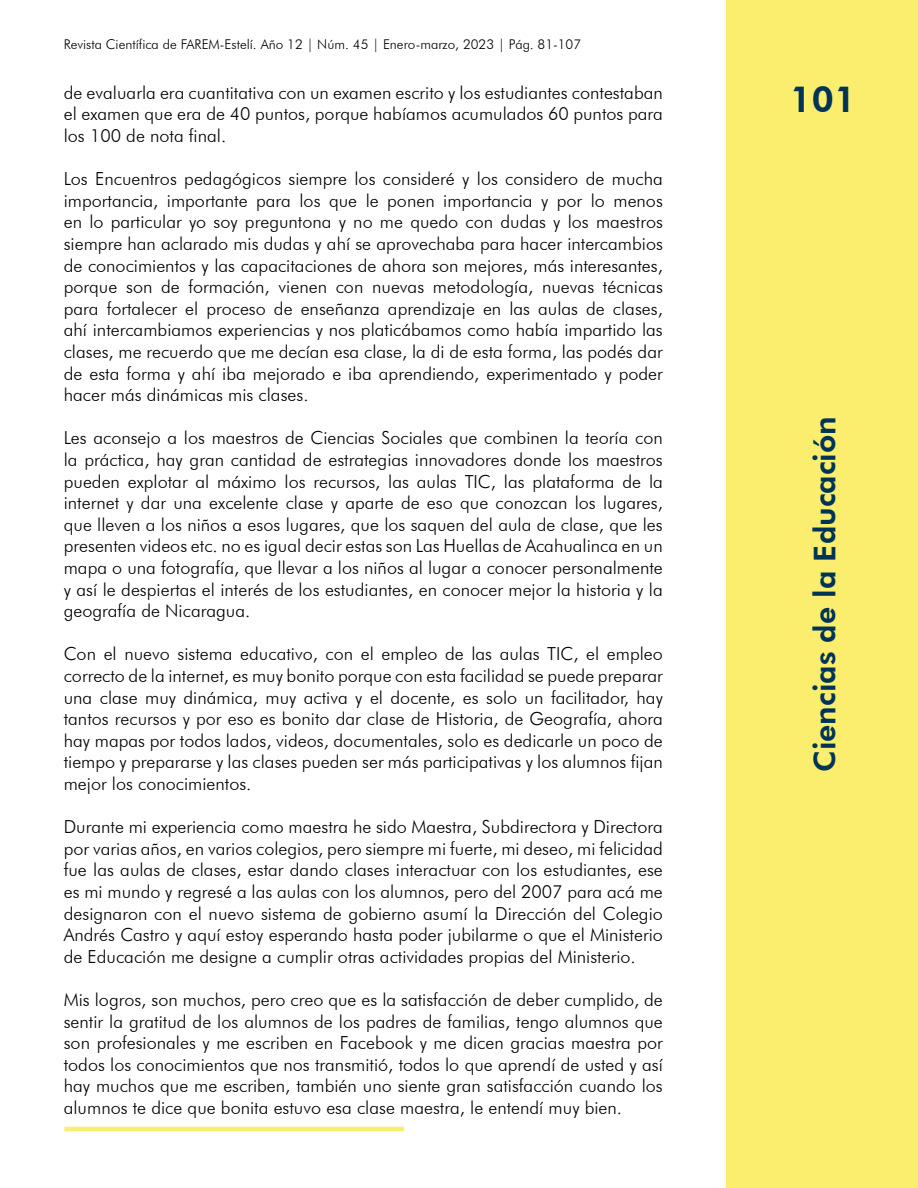
<style>
.page{position:relative;width:918px;height:1188px;background:#fff}
.page>*{position:absolute;margin:0;border:0;box-sizing:border-box;transform-origin:0 0}
.t1{font:800 36px "Futura BT";color:#003457}
.t2{font:800 30px "Futura BT";color:#003457}
.t3{font:300 18px/21.6px "Futura BT";color:#000;text-align:justify}
.t4{font:300 13.5px "Futura BT";color:#000}
</style>
<div class="page">
<div style="left:727px;top:0;width:191px;height:1188px;background:#fbee6e"></div>
<hr style="left:64px;top:1127px;width:340px;height:4px;background:#fbee6e">
<p class="t4" style="left:64px;top:36px;width:519px">Revista Científica de FAREM-Estelí. Año 12 | Núm. 45 | Enero-marzo, 2023 | Pág. 81-107</p>
<p class="t3" style="left:64px;top:81px;width:601px">de evaluarla era cuantitativa con un examen escrito y los estudiantes contestaban el examen que era de 40 puntos, porque habíamos acumulados 60 puntos para los 100 de nota final.</p>
<p class="t3" style="left:64px;top:168px;width:601px">Los Encuentros pedagógicos siempre los consideré y los considero de mucha importancia, importante para los que le ponen importancia y por lo menos en lo particular yo soy preguntona y no me quedo con dudas y los maestros siempre han aclarado mis dudas y ahí se aprovechaba para hacer intercambios de conocimientos y las capacitaciones de ahora son mejores, más interesantes, porque son de formación, vienen con nuevas metodología, nuevas técnicas para fortalecer el proceso de enseñanza aprendizaje en las aulas de clases, ahí intercambiamos experiencias y nos platicábamos como había impartido las clases, me recuerdo que me decían esa clase, la di de esta forma, las podés dar de esta forma y ahí iba mejorado e iba aprendiendo, experimentado y poder hacer más dinámicas mis clases.</p>
<p class="t3" style="left:64px;top:427px;width:601px">Les aconsejo a los maestros de Ciencias Sociales que combinen la teoría con la práctica, hay gran cantidad de estrategias innovadores donde los maestros pueden explotar al máximo los recursos, las aulas TIC, las plataforma de la internet y dar una excelente clase y aparte de eso que conozcan los lugares, que lleven a los niños a esos lugares, que los saquen del aula de clase, que les presenten videos etc. no es igual decir estas son Las Huellas de Acahualinca en un mapa o una fotografía, que llevar a los niños al lugar a conocer personalmente y así le despiertas el interés de los estudiantes, en conocer mejor la historia y la geografía de Nicaragua.</p>
<p class="t3" style="left:64px;top:643px;width:601px">Con el nuevo sistema educativo, con el empleo de las aulas TIC, el empleo correcto de la internet, es muy bonito porque con esta facilidad se puede preparar una clase muy dinámica, muy activa y el docente, es solo un facilitador, hay tantos recursos y por eso es bonito dar clase de Historia, de Geografía, ahora hay mapas por todos lados, videos, documentales, solo es dedicarle un poco de tiempo y prepararse y las clases pueden ser más participativas y los alumnos fijan mejor los conocimientos.</p>
<p class="t3" style="left:64px;top:816px;width:601px">Durante mi experiencia como maestra he sido Maestra, Subdirectora y Directora por varias años, en varios colegios, pero siempre mi fuerte, mi deseo, mi felicidad fue las aulas de clases, estar dando clases interactuar con los estudiantes, ese es mi mundo y regresé a las aulas con los alumnos, pero del 2007 para acá me designaron con el nuevo sistema de gobierno asumí la Dirección del Colegio Andrés Castro y aquí estoy esperando hasta poder jubilarme o que el Ministerio de Educación me designe a cumplir otras actividades propias del Ministerio.</p>
<p class="t3" style="left:64px;top:989px;width:601px">Mis logros, son muchos, pero creo que es la satisfacción de deber cumplido, de sentir la gratitud de los alumnos de los padres de familias, tengo alumnos que son profesionales y me escriben en Facebook y me dicen gracias maestra por todos los conocimientos que nos transmitió, todos lo que aprendí de usted y así hay muchos que me escriben, también uno siente gran satisfacción cuando los alumnos te dice que bonita estuvo esa clase maestra, le entendí muy bien.</p>
<h1 class="t1" style="left:790px;top:78px;width:68px">101</h1>
<h2 class="t2" style="left:807px;top:772px;width:357px;rotate:-90deg">Ciencias de la Educación</h2>
</div>
